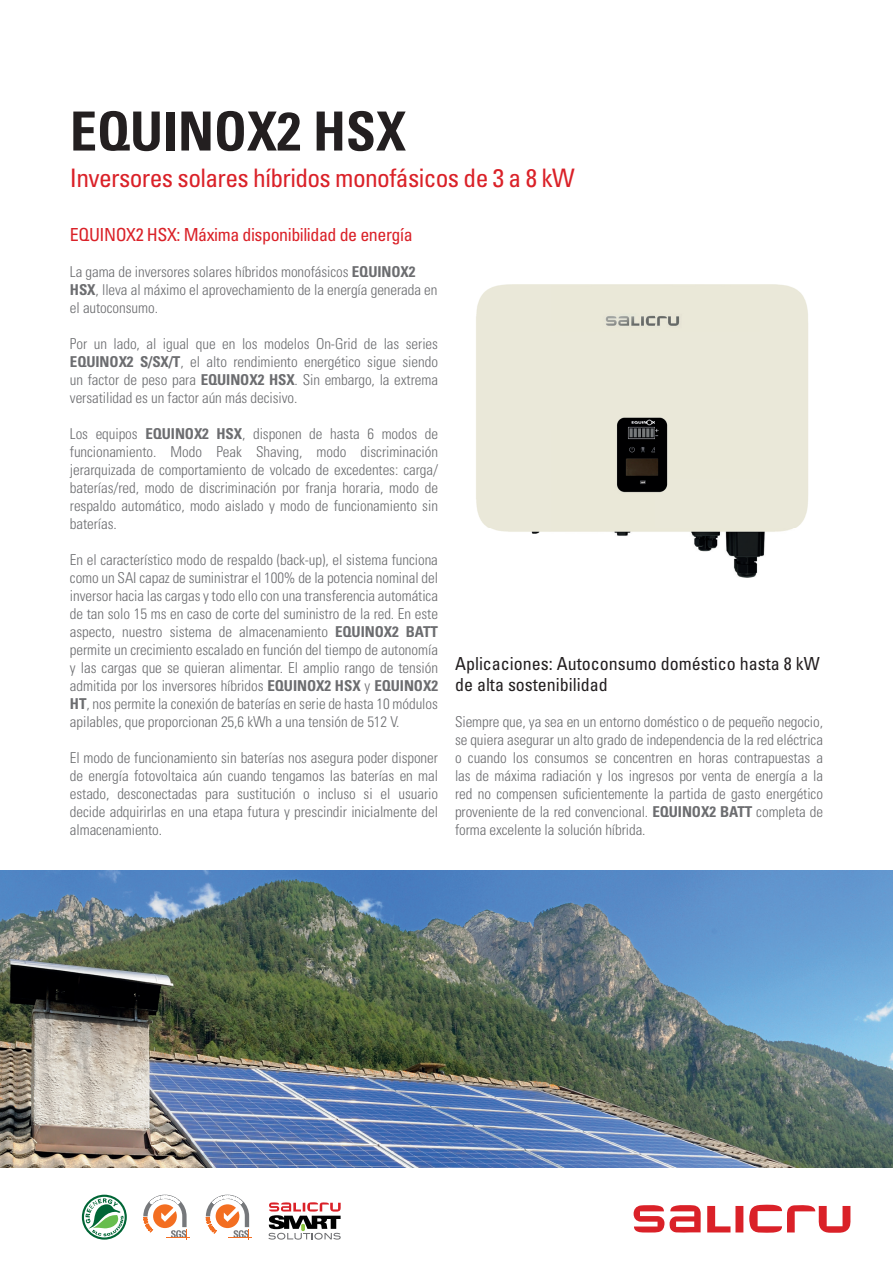
<style>
.page{position:relative;width:893px;height:1263px;background:#fff}
.page>*{position:absolute;margin:0;border:0;box-sizing:border-box;transform-origin:0 0}
.t1{font:700 condensed 54px "Univers LT Std";color:#231f20}
.t2{font:condensed 25.5px "Univers LT Std";letter-spacing:-.025em;color:#da2128}
.t3{font:condensed 18px/21px "Univers LT Std";color:#231f20}
.t4{font:condensed 18px "Univers LT Std";letter-spacing:-.025em;color:#da2128}
.t5{font:300 condensed 15px/18px "Univers LT Std";letter-spacing:-.005em;color:#6c6d70;text-align:justify}
.s1{font-weight:700}
</style>
<div class="page">
<svg style="left:634px;top:1204px;width:217px;height:29px"></svg>
<img style="left:0;top:871px;width:893px;height:297px">
<img style="left:476px;top:284px;width:332px;height:293px">
<svg style="left:82px;top:1195px;width:45px;height:44px"></svg>
<svg style="left:143px;top:1195px;width:46px;height:44px"></svg>
<svg style="left:206px;top:1195px;width:46px;height:44px"></svg>
<svg style="left:268px;top:1202px;width:73px;height:37px"></svg>
<h1 class="t1" style="left:70px;top:98px;width:338px">EQUINOX2 HSX</h1>
<h2 class="t2" style="left:70px;top:162px;width:506px">Inversores solares híbridos monofásicos de 3 a 8 kW</h2>
<p class="t4" style="left:70px;top:223px;width:344px">EQUINOX2 HSX : Máxima disponibilidad de energía</p>
<p class="t5" style="left:70px;top:262px;width:369px;text-align:left">La gama de inversores solares híbridos monofásicos <span class="s1">EQUINOX2<br>HSX</span>, lleva al máximo el aprovechamiento de la energía generada en el autoconsumo.</p>
<p class="t5" style="left:70px;top:334px;width:370px">Por un lado, al igual que en los modelos On-Grid de las series <span class="s1">EQUINOX2 S/SX/T</span>, el alto rendimiento energético sigue siendo un factor de peso para <span class="s1">EQUINOX2 HSX</span>. Sin embargo, la extrema versatilidad es un factor aún más decisivo.</p>
<p class="t5" style="left:70px;top:424px;width:370px">Los equipos <span class="s1">EQUINOX2 HSX</span>, disponen de hasta 6 modos de funcionamiento. Modo Peak Shaving, modo discriminación jerarquizada de comportamiento de volcado de excedentes: carga/ baterías/red, modo de discriminación por franja horaria, modo de respaldo automático, modo aislado y modo de funcionamiento sin baterías.</p>
<p class="t5" style="left:70px;top:550px;width:370px">En el característico modo de respaldo (back-up), el sistema funciona como un SAI capaz de suministrar el 100% de la potencia nominal del inversor hacia las cargas y todo ello con una transferencia automática de tan solo 15 ms en caso de corte del suministro de la red. En este aspecto, nuestro sistema de almacenamiento <span class="s1">EQUINOX2 BATT </span>permite un crecimiento escalado en función del tiempo de autonomía y las cargas que se quieran alimentar. El amplio rango de tensión admitida por los inversores híbridos <span class="s1">EQUINOX2 HSX</span> y <span class="s1">EQUINOX2<br>HT</span>, nos permite la conexión de baterías en serie de hasta 10 módulos apilables, que proporcionan 25,6 kWh a una tensión de 512 V.</p>
<p class="t5" style="left:70px;top:748px;width:370px">El modo de funcionamiento sin baterías nos asegura poder disponer de energía fotovoltaica aún cuando tengamos las baterías en mal estado, desconectadas para sustitución o incluso si el usuario decide adquirirlas en una etapa futura y prescindir inicialmente del almacenamiento.</p>
<p class="t3" style="left:455px;top:652px;width:366px">Aplicaciones: Autoconsumo doméstico hasta 8 kW de alta sostenibilidad</p>
<p class="t5" style="left:455px;top:712px;width:370px">Siempre que, ya sea en un entorno doméstico o de pequeño negocio, se quiera asegurar un alto grado de independencia de la red eléctrica o cuando los consumos se concentren en horas contrapuestas a las de máxima radiación y los ingresos por venta de energía a la red no compensen suficientemente la partida de gasto energético proveniente de la red convencional. <span class="s1">EQUINOX2 BATT</span> completa de forma excelente la solución híbrida.</p>
</div>
